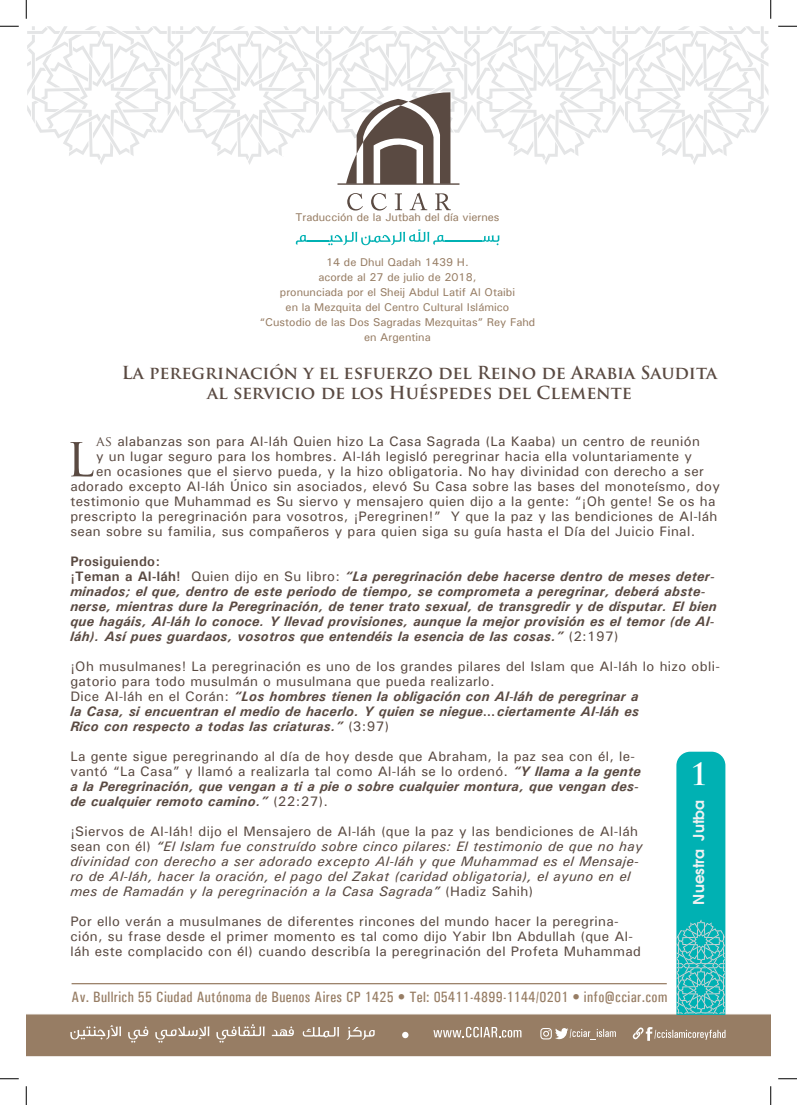
<style>
.page{position:relative;width:797px;height:1105px;background:#fff}
.page>*{position:absolute;margin:0;border:0;box-sizing:border-box;transform-origin:0 0}
.t1{font:53.62px "Trajan Pro";color:#5a4a42}
.t2{font:700 30px "Trajan Pro";color:#fff}
.t3{font:700 17.5px/20px "Trajan Pro";color:#5a4a42;text-align:center}
.t4{font:500 condensed 15px "Univers";letter-spacing:.025em;color:#977d64}
.t5{font:600 15px "Avant Garde";color:#f1f1f2}
.t6{font:500 13.75px/15px "Univers";letter-spacing:.025em;color:#5a4a42}
.t7{font:italic 700 13.75px/15px "Univers";letter-spacing:.025em;color:#5a4a42}
.t8{font:italic 500 13.75px/15px "Univers";letter-spacing:.025em;color:#5a4a42}
.t9{font:500 11.25px/15px "Univers";color:#977d64;text-align:center}
.s1{font-family:"Trajan Pro";font-weight:400}
.s2{font-style:normal}
.s3{font-weight:500;font-style:normal}
.s4{font-weight:700;font-style:italic}
</style>
<div class="page">
<svg style="left:26px;top:752px;width:744px;height:305px"></svg>
<hr style="left:72px;top:983px;width:594px;height:1px;background:#977d64">
<svg style="left:347px;top:193px;width:16px;height:18px"></svg>
<svg style="left:371px;top:193px;width:16px;height:18px"></svg>
<svg style="left:395px;top:193px;width:7px;height:17px"></svg>
<svg style="left:409px;top:193px;width:18px;height:17px"></svg>
<svg style="left:435px;top:193px;width:16px;height:17px"></svg>
<svg style="left:27px;top:26px;width:741px;height:159px"></svg>
<svg style="left:296px;top:229px;width:203px;height:16px"></svg>
<svg style="left:0;top:25px;width:19px;height:2px"></svg>
<svg style="left:778px;top:25px;width:19px;height:2px"></svg>
<svg style="left:0;top:1078px;width:19px;height:1px"></svg>
<svg style="left:778px;top:1078px;width:19px;height:1px"></svg>
<svg style="left:25px;top:0;width:2px;height:19px"></svg>
<svg style="left:25px;top:1086px;width:2px;height:19px"></svg>
<svg style="left:770px;top:0;width:1px;height:19px"></svg>
<svg style="left:770px;top:1086px;width:1px;height:19px"></svg>
<p class="t9" style="left:295px;top:210px;width:206px">Traducción de la Jutbah del día viernes</p>
<p class="t9" style="left:259px;top:255px;width:277px">14 de Dhul Qadah 1439 H.<br>acorde al 27 de julio de 2018,<br>pronunciada por el Sheij Abdul Latif Al Otaibi<br>en la Mezquita del Centro Cultural Islámico “Custodio de las Dos Sagradas Mezquitas” Rey Fahd en Argentina</p>
<p class="t3" style="left:122px;top:363px;width:596px">La peregrinación y el esfuerzo del Reino de Arabia Saudita al servicio de los Huéspedes del Clemente</p>
<h1 class="t1" style="left:66px;top:423px;width:30px">l</h1>
<p class="t6" style="left:96px;top:434px;width:605px"><span class="s1">as</span> alabanzas son para Al-láh Quien hizo La Casa Sagrada (La Kaaba) un centro de reunión</p>
<p class="t6" style="left:96px;top:449px;width:597px">y un lugar seguro para los hombres. Al-láh legisló peregrinar hacia ella voluntariamente y</p>
<p class="t6" style="left:96px;top:464px;width:609px">en ocasiones que el siervo pueda, y la hizo obligatoria. No hay divinidad con derecho a ser</p>
<p class="t6" style="left:70px;top:479px;width:651px">adorado excepto Al-láh Único sin asociados, elevó Su Casa sobre las bases del monoteísmo, doy</p>
<p class="t6" style="left:70px;top:494px;width:646px">testimonio que Muhammad es Su siervo y mensajero quien dijo a la gente: “¡Oh gente! Se os ha</p>
<p class="t6" style="left:70px;top:509px;width:648px">prescripto la peregrinación para vosotros, ¡Peregrinen!” Y que la paz y las bendiciones de Al-láh</p>
<p class="t6" style="left:70px;top:524px;width:626px">sean sobre su familia, sus compañeros y para quien siga su guía hasta el Día del Juicio Final.</p>
<p class="t7" style="left:70px;top:554px;width:647px"><span class="s2">Prosiguiendo:<br>¡Teman a Al-láh!</span> <span class="s3">Quien dijo en Su libro:</span> “La peregrinación debe hacerse dentro de meses deter&shy;minados; el que, dentro de este periodo de tiempo, se comprometa a peregrinar, deberá abste&shy;nerse, mientras dure la Peregrinación, de tener trato sexual, de transgredir y de disputar. El bien que hagáis, Al-láh lo conoce. Y llevad provisiones, aunque la mejor provisión es el temor (de Al&shy;láh). Así pues guardaos, vosotros que entendéis la esencia de las cosas.” <span class="s3">(2:197)</span></p>
<p class="t6" style="left:70px;top:659px;width:651px">¡Oh musulmanes! La peregrinación es uno de los grandes pilares del Islam que Al-láh lo hizo obli&shy;gatorio para todo musulmán o musulmana que pueda realizarlo.<br>Dice Al-láh en el Corán: <span class="s4">“Los hombres tienen la obligación con Al-láh de peregrinar a<br>la Casa, si encuentran el medio de hacerlo. Y quien se niegue…ciertamente Al-láh es<br>Rico con respecto a todas las criaturas.”</span> (3:97)</p>
<p class="t6" style="left:70px;top:749px;width:572px">La gente sigue peregrinando al día de hoy desde que Abraham, la paz sea con él, le&shy;vantó “La Casa” y llamó a realizarla tal como Al-láh se lo ordenó. <span class="s4">“Y llama a la gente a la Peregrinación, que vengan a ti a pie o sobre cualquier montura, que vengan des&shy;de cualquier remoto camino.”</span> (22:27).</p>
<p class="t8" style="left:70px;top:824px;width:574px"><span class="s2">¡Siervos de Al-láh! dijo el Mensajero de Al-láh (que la paz y las bendiciones de Al-láh sean con él)</span> “El Islam fue construído sobre cinco pilares: El testimonio de que no hay divinidad con derecho a ser adorado excepto Al-láh y que Muhammad es el Mensaje&shy;ro de Al-láh, hacer la oración, el pago del Zakat (caridad obligatoria), el ayuno en el mes de Ramadán y la peregrinación a la Casa Sagrada” <span class="s2">(Hadiz Sahih)</span></p>
<p class="t6" style="left:70px;top:914px;width:572px">Por ello verán a musulmanes de diferentes rincones del mundo hacer la peregrina&shy;ción, su frase desde el primer momento es tal como dijo Yabir Ibn Abdullah (que Al&shy;láh este complacido con él) cuando describía la peregrinación del Profeta Muhammad</p>
<h2 class="t2" style="left:690px;top:755px;width:20px">1</h2>
<p class="t5" style="left:688px;top:904px;width:106px;rotate:-90deg">Nuestra Jutba</p>
<p class="t4" style="left:72px;top:988px;width:597px">Av. Bullrich 55 Ciudad Autónoma de Buenos Aires CP 1425 • Tel: 05411-4899-1144/0201 • info@cciar.com</p>
</div>
